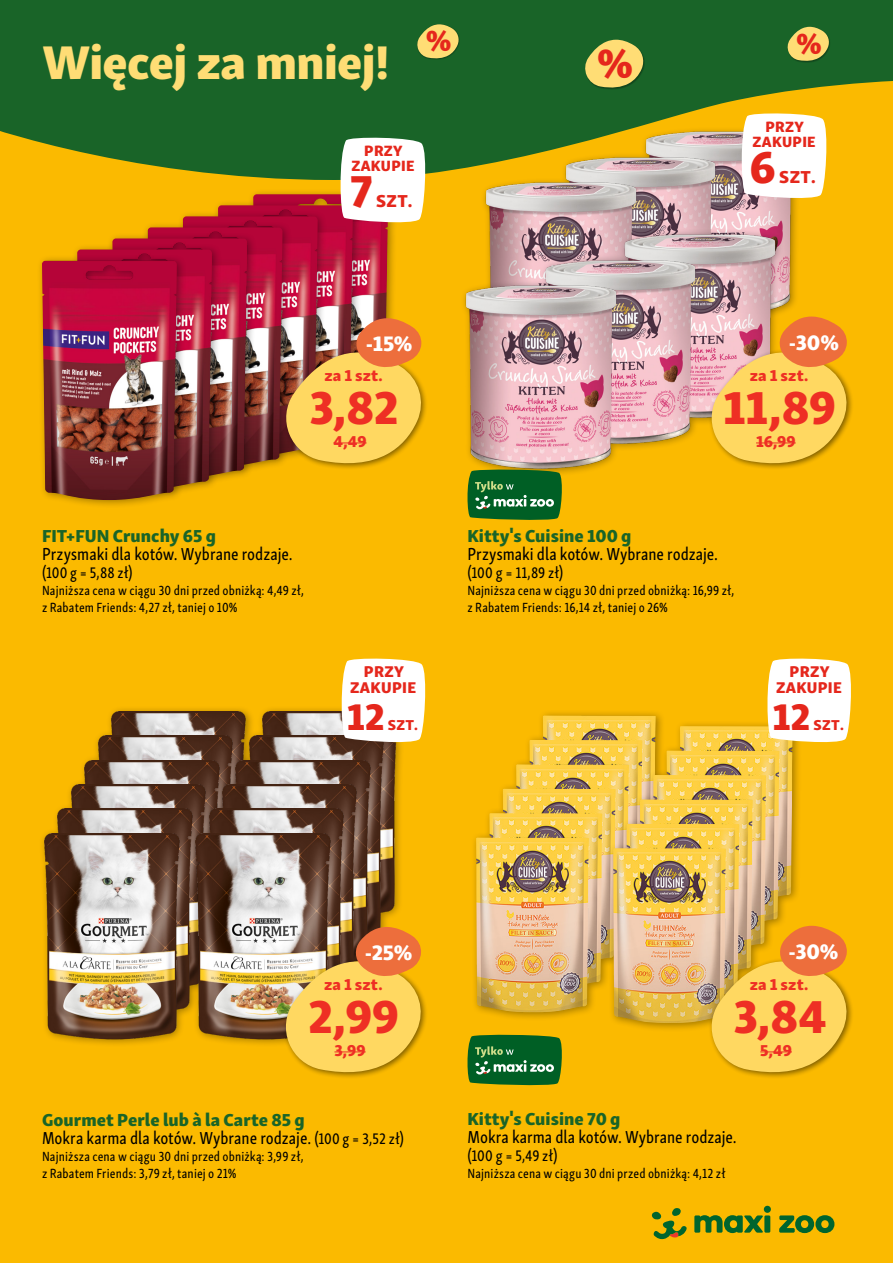
<style>
.page{position:relative;width:893px;height:1263px;background:#fff}
.page>*{position:absolute;margin:0;border:0;box-sizing:border-box;transform-origin:0 0}
.t1{font:48.6px "FNMZ Skolar Sans Latn Eb";letter-spacing:-.01em;color:#ffdd75}
.Price_y_Small_Price_digital{font:47.55px "FNMZ Skolar Sans Latn Eb";letter-spacing:-.005em;color:#ee2f24}
.Promotion_teaser_big_additional_line2{font:46.05px "FNMZ Skolar Sans Latn Eb";color:#e5271c}
.Promotion_teaser_big{font:38.25px "FNMZ Skolar Sans Latn Eb";color:#e5271c}
.Price_y_Small_Discount_digital{font:21.6px "FNMZ Skolar Sans Latn Eb";letter-spacing:-.005em;color:#fff}
.Product_Name{font:17.85px "FNMZ Skolar Sans Latn Cp Me";color:#000}
.Product_Name-2{font:17.85px "FNMZ Skolar Sans Latn Eb";letter-spacing:.005em;color:#196428}
.Promotion_teaser_big_additional_line2-2{font:17.85px "FNMZ Skolar Sans Latn Eb";letter-spacing:.02em;color:#e5271c}
.Price_y_Small_add_on_ab___je_digital{font:16.2px "FNMZ Skolar Sans Latn Eb";letter-spacing:.005em;color:#ee2f24}
.Price_y_Small_Original_Price_digital{font:16.2px "FNMZ Skolar Sans Latn Eb";letter-spacing:-.005em;color:#ee2f24}
.Promotion_teaser_big_additional_line2-3{font:16.05px/15.6px "FNMZ Skolar Sans Latn Eb";letter-spacing:.02em;color:#e5271c;text-align:center}
.Product_Name-3{font:15.75px "FNMZ Skolar Sans Latn Cp Me";letter-spacing:.01em;color:#000}
.Promotion_teaser_big_additional_line2-4{font:15.3px/15px "FNMZ Skolar Sans Latn Eb";letter-spacing:.02em;color:#e5271c;text-align:center}
.Promotion_teaser_big-2{font:14.7px "FNMZ Skolar Sans Latn Eb";letter-spacing:.02em;color:#e5271c}
.Product_Name-4{font:13.65px "FNMZ Skolar Sans Latn Cp Me";letter-spacing:.01em;color:#000}
.s1{font-size:15.75px}
</style>
<div class="page">
<div style="left:0;top:0;width:892px;height:1263px;background:#fbba00"></div>
<svg style="left:0;top:0;width:892px;height:180px;background:#336e23"></svg>
<div style="left:585px;top:40px;width:60px;height:50px;background:#196428"></div>
<div style="left:417px;top:24px;width:43px;height:36px;background:#196428"></div>
<div style="left:248px;top:189px;width:149px;height:254px;background:#000;opacity:.35"></div>
<img style="left:253px;top:194px;width:135px;height:124px">
<div style="left:213px;top:200px;width:149px;height:254px;background:#000;opacity:.35"></div>
<img style="left:218px;top:205px;width:135px;height:113px">
<div style="left:177px;top:211px;width:150px;height:254px;background:#000;opacity:.35"></div>
<img style="left:183px;top:216px;width:135px;height:102px">
<div style="left:142px;top:222px;width:150px;height:254px;background:#000;opacity:.35"></div>
<img style="left:148px;top:227px;width:134px;height:240px">
<div style="left:107px;top:233px;width:150px;height:254px;background:#000;opacity:.35"></div>
<img style="left:112px;top:238px;width:135px;height:240px">
<div style="left:72px;top:244px;width:149px;height:254px;background:#000;opacity:.35"></div>
<img style="left:77px;top:250px;width:135px;height:239px">
<div style="left:37px;top:255px;width:149px;height:254px;background:#000;opacity:.35"></div>
<img style="left:42px;top:261px;width:135px;height:239px">
<img style="left:103px;top:711px;width:87px;height:25px">
<img style="left:90px;top:736px;width:100px;height:24px">
<img style="left:77px;top:760px;width:113px;height:25px">
<img style="left:63px;top:785px;width:127px;height:24px">
<img style="left:50px;top:809px;width:140px;height:204px">
<img style="left:42px;top:833px;width:144px;height:212px">
<div style="left:470px;top:710px;width:195px;height:312px;background:#000;opacity:.35"></div>
<img style="left:543px;top:716px;width:112px;height:24px">
<img style="left:529px;top:740px;width:78px;height:24px">
<img style="left:516px;top:764px;width:91px;height:25px">
<img style="left:503px;top:789px;width:104px;height:175px">
<img style="left:489px;top:813px;width:113px;height:175px">
<img style="left:476px;top:838px;width:113px;height:175px">
<div style="left:607px;top:720px;width:195px;height:312px;background:#000;opacity:.35"></div>
<img style="left:680px;top:726px;width:112px;height:175px">
<img style="left:666px;top:751px;width:113px;height:174px">
<img style="left:653px;top:775px;width:113px;height:151px">
<img style="left:640px;top:799px;width:112px;height:127px">
<img style="left:626px;top:824px;width:113px;height:102px">
<img style="left:613px;top:848px;width:113px;height:175px">
<div style="left:190px;top:705px;width:216px;height:343px;background:#000;opacity:.35"></div>
<img style="left:241px;top:736px;width:149px;height:191px">
<img style="left:228px;top:760px;width:149px;height:167px">
<img style="left:201px;top:809px;width:149px;height:118px">
<img style="left:188px;top:833px;width:149px;height:215px">
<div style="left:480px;top:126px;width:323px;height:249px;background:#000;opacity:.35"></div>
<img style="left:644px;top:132px;width:152px;height:183px">
<img style="left:564px;top:157px;width:153px;height:72px">
<img style="left:484px;top:183px;width:153px;height:46px">
<div style="left:460px;top:229px;width:323px;height:248px;background:#000;opacity:.35"></div>
<img style="left:623px;top:234px;width:153px;height:183px">
<img style="left:544px;top:260px;width:152px;height:183px">
<img style="left:464px;top:286px;width:153px;height:183px">
<div style="left:707px;top:958px;width:146px;height:122px;background:#000;opacity:.5"></div>
<svg style="left:709px;top:926px;width:142px;height:149px;background:#f0bb4b"></svg>
<hr style="left:760px;top:1051px;width:31px;height:1px;background:#ee2f24">
<svg style="left:739px;top:112px;width:90px;height:89px;background:#f9f1df"></svg>
<svg style="left:338px;top:136px;width:90px;height:89px;background:#ebe5db"></svg>
<div style="left:282px;top:349px;width:146px;height:122px;background:#000;opacity:.5"></div>
<svg style="left:284px;top:318px;width:142px;height:148px;background:#e4b051"></svg>
<hr style="left:333px;top:443px;width:33px;height:1px;background:#ee2f24">
<div style="left:707px;top:349px;width:146px;height:122px;background:#000;opacity:.5"></div>
<svg style="left:709px;top:317px;width:142px;height:149px;background:#f4ba59"></svg>
<hr style="left:756px;top:443px;width:39px;height:1px;background:#ee2f24">
<div style="left:282px;top:958px;width:146px;height:122px;background:#000;opacity:.5"></div>
<svg style="left:283px;top:927px;width:142px;height:148px;background:#e8b853"></svg>
<hr style="left:334px;top:1051px;width:31px;height:1px;background:#ee2f24">
<svg style="left:339px;top:658px;width:87px;height:87px;background:#f7f0df"></svg>
<svg style="left:765px;top:658px;width:86px;height:87px;background:#fef6e1"></svg>
<svg style="left:651px;top:1208px;width:35px;height:31px"></svg>
<svg style="left:694px;top:1206px;width:140px;height:27px"></svg>
<svg style="left:467px;top:1035px;width:95px;height:50px;background:#267336"></svg>
<svg style="left:467px;top:470px;width:95px;height:50px;background:#267336"></svg>
<svg style="left:787px;top:27px;width:43px;height:35px;background:#beb95e"></svg>
<svg style="left:584px;top:40px;width:61px;height:49px"></svg>
<svg style="left:416px;top:24px;width:44px;height:35px"></svg>
<h1 class="t1" style="left:43px;top:21px;width:348px">Więcej za mniej!</h1>
<p class="Promotion_teaser_big_additional_line2-4" style="left:351px;top:142px;width:65px">PRZY<br>ZAKUPIE</p>
<p class="Promotion_teaser_big_additional_line2" style="left:350px;top:152px;width:24px">7</p>
<p class="Promotion_teaser_big_additional_line2-2" style="left:376px;top:186px;width:38px">SZT.</p>
<p class="Promotion_teaser_big_additional_line2-4" style="left:752px;top:118px;width:65px">PRZY<br>ZAKUPIE</p>
<p class="Promotion_teaser_big_additional_line2" style="left:749px;top:128px;width:28px">6</p>
<p class="Promotion_teaser_big_additional_line2-2" style="left:779px;top:162px;width:38px">SZT.</p>
<p class="Price_y_Small_Discount_digital" style="left:366px;top:325px;width:48px">-15%</p>
<p class="Price_y_Small_add_on_ab___je_digital" style="left:324px;top:361px;width:60px">za 1 szt.</p>
<p class="Price_y_Small_Price_digital" style="left:309px;top:367px;width:91px">3,82</p>
<p class="Price_y_Small_Original_Price_digital" style="left:333px;top:428px;width:34px">4,49</p>
<p class="Product_Name-2" style="left:42px;top:521px;width:175px">FIT+FUN Crunchy 65 g</p>
<p class="Product_Name" style="left:42px;top:541px;width:252px">Przysmaki dla kotów. Wybrane rodzaje.</p>
<p class="Product_Name-3" style="left:42px;top:561px;width:92px">(100 g = 5,88 zł)</p>
<p class="Product_Name-4" style="left:42px;top:580px;width:263px">Najniższa cena w ciągu 30 dni przed obniżką: 4,49 zł,</p>
<p class="Product_Name-4" style="left:42px;top:597px;width:197px">z Rabatem Friends: 4,27 zł, taniej o 10%</p>
<p class="Promotion_teaser_big_additional_line2-3" style="left:350px;top:662px;width:67px">PRZY<br>ZAKUPIE</p>
<p class="Promotion_teaser_big" style="left:347px;top:684px;width:40px">12</p>
<p class="Promotion_teaser_big-2" style="left:388px;top:712px;width:32px">SZT.</p>
<p class="Price_y_Small_Discount_digital" style="left:788px;top:324px;width:52px">-30%</p>
<p class="Price_y_Small_add_on_ab___je_digital" style="left:749px;top:361px;width:60px">za 1 szt.</p>
<p class="Price_y_Small_Price_digital" style="left:723px;top:367px;width:114px">11,89</p>
<p class="Price_y_Small_Original_Price_digital" style="left:756px;top:428px;width:41px">16,99</p>
<p class="Product_Name-2" style="left:467px;top:520px;width:165px">Kitty's Cuisine 100 g</p>
<p class="Product_Name" style="left:467px;top:541px;width:252px">Przysmaki dla kotów. Wybrane rodzaje.</p>
<p class="Product_Name-3" style="left:467px;top:561px;width:97px">(100 g = 11,89 zł)</p>
<p class="Product_Name-4" style="left:467px;top:580px;width:268px">Najniższa cena w ciągu 30 dni przed obniżką: 16,99 zł,</p>
<p class="Product_Name-4" style="left:467px;top:597px;width:202px">z Rabatem Friends: 16,14 zł, taniej o 26%</p>
<p class="Promotion_teaser_big_additional_line2-3" style="left:776px;top:662px;width:67px">PRZY<br>ZAKUPIE</p>
<p class="Promotion_teaser_big" style="left:772px;top:684px;width:40px">12</p>
<p class="Promotion_teaser_big-2" style="left:813px;top:712px;width:32px">SZT.</p>
<p class="Price_y_Small_Discount_digital" style="left:365px;top:934px;width:49px">-25%</p>
<p class="Price_y_Small_add_on_ab___je_digital" style="left:324px;top:970px;width:60px">za 1 szt.</p>
<p class="Price_y_Small_Price_digital" style="left:308px;top:976px;width:93px">2,99</p>
<p class="Price_y_Small_Original_Price_digital" style="left:334px;top:1037px;width:33px">3,99</p>
<p class="Product_Name-2" style="left:42px;top:1104px;width:264px">Gourmet Perle lub à la Carte 85 g</p>
<p class="Product_Name" style="left:42px;top:1125px;width:363px">Mokra karma dla kotów. Wybrane rodzaje. <span class="s1">(100 g = 3,52 zł)</span></p>
<p class="Product_Name-4" style="left:42px;top:1146px;width:263px">Najniższa cena w ciągu 30 dni przed obniżką: 3,99 zł,</p>
<p class="Product_Name-4" style="left:42px;top:1163px;width:196px">z Rabatem Friends: 3,79 zł, taniej o 21%</p>
<p class="Price_y_Small_Discount_digital" style="left:788px;top:933px;width:52px">-30%</p>
<p class="Price_y_Small_add_on_ab___je_digital" style="left:749px;top:970px;width:60px">za 1 szt.</p>
<p class="Price_y_Small_Price_digital" style="left:733px;top:976px;width:95px">3,84</p>
<p class="Price_y_Small_Original_Price_digital" style="left:760px;top:1037px;width:33px">5,49</p>
<p class="Product_Name-2" style="left:467px;top:1103px;width:154px">Kitty's Cuisine 70 g</p>
<p class="Product_Name" style="left:467px;top:1124px;width:271px">Mokra karma dla kotów. Wybrane rodzaje.</p>
<p class="Product_Name-3" style="left:467px;top:1144px;width:91px">(100 g = 5,49 zł)</p>
<p class="Product_Name-4" style="left:467px;top:1163px;width:259px">Najniższa cena w ciągu 30 dni przed obniżką: 4,12 zł</p>
</div>
